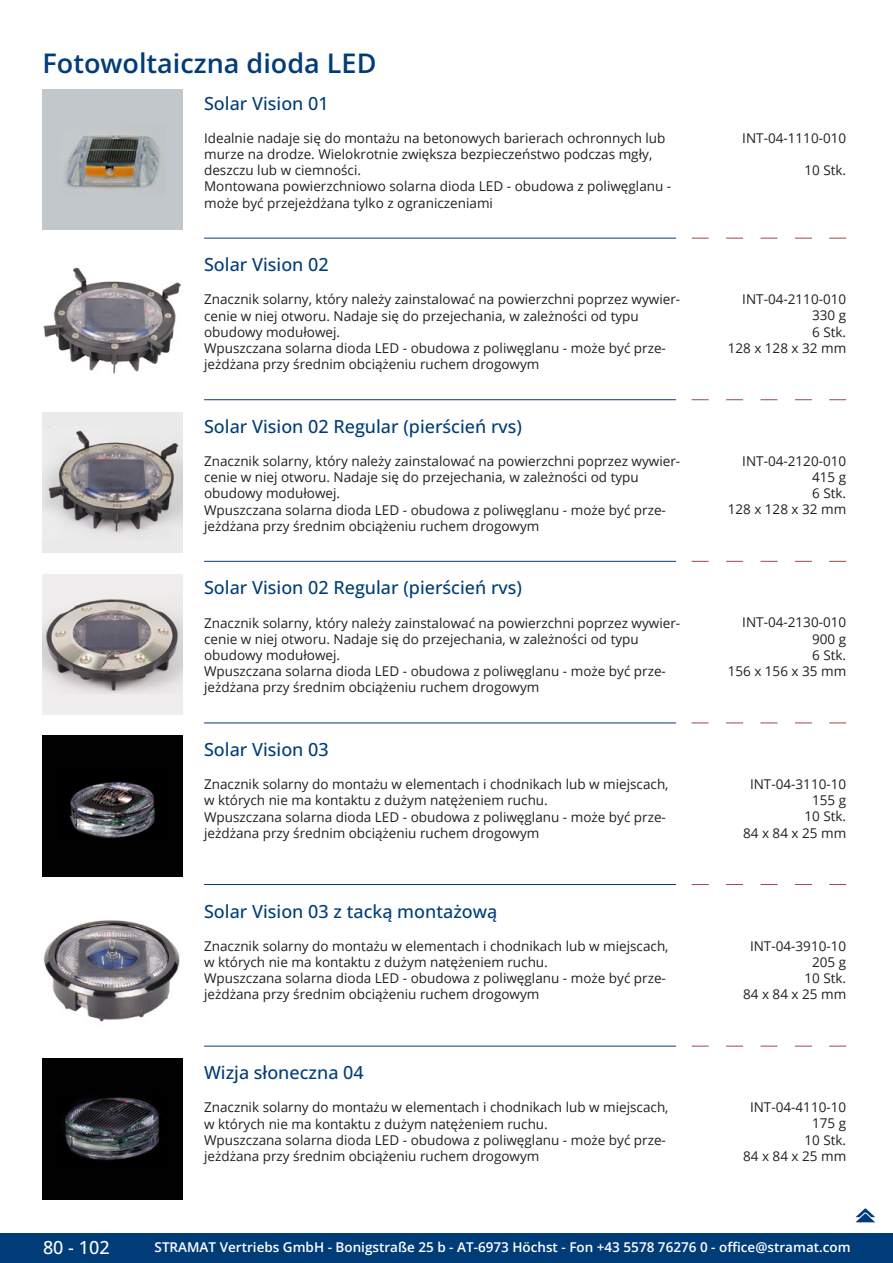
<style>
.page{position:relative;width:893px;height:1263px;background:#fff}
.page>*{position:absolute;margin:0;border:0;box-sizing:border-box;transform-origin:0 0}
.GruppeName{font:600 27px "Open Sans";color:#003d78}
.ArtikelName{font:500 18px "Open Sans";color:#003d78}
.t1{font:500 18px "Open Sans";color:#fff}
.Beschreibung{font:13.5px/16.2px "Open Sans";color:#231f20}
.ArtikelNummer{font:13.5px "Open Sans";color:#231f20}
.t2{font:600 13.5px "Open Sans";color:#fff}
</style>
<div class="page">
<div style="left:0;top:1233px;width:893px;height:30px;background:#003d78"></div>
<img style="left:43px;top:89px;width:140px;height:141px">
<img style="left:43px;top:267px;width:138px;height:107px">
<svg style="left:692px;top:238px;width:17px;height:1px"></svg>
<svg style="left:726px;top:238px;width:17px;height:1px"></svg>
<svg style="left:760px;top:238px;width:17px;height:1px"></svg>
<svg style="left:795px;top:238px;width:17px;height:1px"></svg>
<svg style="left:829px;top:238px;width:17px;height:1px"></svg>
<hr style="left:204px;top:238px;width:472px;height:1px;background:#003d78">
<img style="left:43px;top:412px;width:140px;height:141px">
<svg style="left:692px;top:399px;width:17px;height:1px"></svg>
<svg style="left:726px;top:399px;width:17px;height:1px"></svg>
<svg style="left:760px;top:399px;width:17px;height:1px"></svg>
<svg style="left:795px;top:399px;width:17px;height:1px"></svg>
<svg style="left:829px;top:399px;width:17px;height:1px"></svg>
<hr style="left:204px;top:399px;width:472px;height:1px;background:#003d78">
<img style="left:43px;top:574px;width:140px;height:140px">
<svg style="left:692px;top:561px;width:17px;height:1px"></svg>
<svg style="left:726px;top:561px;width:17px;height:1px"></svg>
<svg style="left:760px;top:561px;width:17px;height:1px"></svg>
<svg style="left:795px;top:561px;width:17px;height:1px"></svg>
<svg style="left:829px;top:561px;width:17px;height:1px"></svg>
<hr style="left:204px;top:561px;width:472px;height:1px;background:#003d78">
<img style="left:43px;top:736px;width:140px;height:140px">
<svg style="left:692px;top:723px;width:17px;height:1px"></svg>
<svg style="left:726px;top:723px;width:17px;height:1px"></svg>
<svg style="left:760px;top:723px;width:17px;height:1px"></svg>
<svg style="left:795px;top:723px;width:17px;height:1px"></svg>
<svg style="left:829px;top:723px;width:17px;height:1px"></svg>
<hr style="left:204px;top:723px;width:472px;height:1px;background:#003d78">
<img style="left:43px;top:920px;width:137px;height:102px">
<svg style="left:692px;top:884px;width:17px;height:1px"></svg>
<svg style="left:726px;top:884px;width:17px;height:1px"></svg>
<svg style="left:760px;top:884px;width:17px;height:1px"></svg>
<svg style="left:795px;top:884px;width:17px;height:1px"></svg>
<svg style="left:829px;top:884px;width:17px;height:1px"></svg>
<hr style="left:204px;top:884px;width:472px;height:1px;background:#003d78">
<img style="left:43px;top:1059px;width:140px;height:140px">
<svg style="left:692px;top:1046px;width:17px;height:1px"></svg>
<svg style="left:726px;top:1046px;width:17px;height:1px"></svg>
<svg style="left:760px;top:1046px;width:17px;height:1px"></svg>
<svg style="left:795px;top:1046px;width:17px;height:1px"></svg>
<svg style="left:829px;top:1046px;width:17px;height:1px"></svg>
<hr style="left:204px;top:1046px;width:472px;height:1px;background:#003d78">
<svg style="left:855px;top:1208px;width:21px;height:15px"></svg>
<p class="GruppeName" style="left:43px;top:44px;width:335px">Fotowoltaiczna dioda LED</p>
<p class="ArtikelName" style="left:204px;top:91px;width:126px">Solar Vision 01</p>
<p class="Beschreibung" style="left:204px;top:129px;width:469px">Idealnie nadaje się do montażu na betonowych barierach ochronnych lub murze na drodze. Wielokrotnie zwiększa bezpieczeństwo podczas mgły, deszczu lub w ciemności.<br>Montowana powierzchniowo solarna dioda LED - obudowa z poliwęglanu - może być przejeżdżana tylko z ograniczeniami</p>
<p class="ArtikelNummer" style="left:742px;top:128px;width:105px">INT-04-1110-010</p>
<p class="ArtikelNummer" style="left:804px;top:161px;width:43px">10 Stk.</p>
<p class="ArtikelName" style="left:204px;top:252px;width:126px">Solar Vision 02</p>
<p class="Beschreibung" style="left:204px;top:291px;width:476px">Znacznik solarny, który należy zainstalować na powierzchni poprzez wywier&shy;cenie w niej otworu. Nadaje się do przejechania, w zależności od typu obudowy modułowej.<br>Wpuszczana solarna dioda LED - obudowa z poliwęglanu - może być prze&shy;jeżdżana przy średnim obciążeniu ruchem drogowym</p>
<p class="ArtikelNummer" style="left:742px;top:290px;width:105px">INT-04-2110-010</p>
<p class="ArtikelNummer" style="left:812px;top:306px;width:36px">330 g</p>
<p class="ArtikelNummer" style="left:812px;top:322px;width:36px">6 Stk.</p>
<p class="ArtikelNummer" style="left:728px;top:339px;width:120px">128 x 128 x 32 mm</p>
<p class="ArtikelName" style="left:204px;top:414px;width:319px">Solar Vision 02 Regular (pierścień rvs)</p>
<p class="Beschreibung" style="left:204px;top:453px;width:476px">Znacznik solarny, który należy zainstalować na powierzchni poprzez wywier&shy;cenie w niej otworu. Nadaje się do przejechania, w zależności od typu obudowy modułowej.<br>Wpuszczana solarna dioda LED - obudowa z poliwęglanu - może być prze&shy;jeżdżana przy średnim obciążeniu ruchem drogowym</p>
<p class="ArtikelNummer" style="left:742px;top:452px;width:105px">INT-04-2120-010</p>
<p class="ArtikelNummer" style="left:812px;top:468px;width:36px">415 g</p>
<p class="ArtikelNummer" style="left:812px;top:484px;width:36px">6 Stk.</p>
<p class="ArtikelNummer" style="left:728px;top:500px;width:120px">128 x 128 x 32 mm</p>
<p class="ArtikelName" style="left:204px;top:575px;width:319px">Solar Vision 02 Regular (pierścień rvs)</p>
<p class="Beschreibung" style="left:204px;top:614px;width:476px">Znacznik solarny, który należy zainstalować na powierzchni poprzez wywier&shy;cenie w niej otworu. Nadaje się do przejechania, w zależności od typu obudowy modułowej.<br>Wpuszczana solarna dioda LED - obudowa z poliwęglanu - może być prze&shy;jeżdżana przy średnim obciążeniu ruchem drogowym</p>
<p class="ArtikelNummer" style="left:742px;top:613px;width:105px">INT-04-2130-010</p>
<p class="ArtikelNummer" style="left:812px;top:629px;width:36px">900 g</p>
<p class="ArtikelNummer" style="left:812px;top:646px;width:36px">6 Stk.</p>
<p class="ArtikelNummer" style="left:728px;top:662px;width:120px">156 x 156 x 35 mm</p>
<p class="ArtikelName" style="left:204px;top:737px;width:126px">Solar Vision 03</p>
<p class="Beschreibung" style="left:204px;top:776px;width:466px">Znacznik solarny do montażu w elementach i chodnikach lub w miejscach, w których nie ma kontaktu z dużym natężeniem ruchu.<br>Wpuszczana solarna dioda LED - obudowa z poliwęglanu - może być prze&shy;jeżdżana przy średnim obciążeniu ruchem drogowym</p>
<p class="ArtikelNummer" style="left:750px;top:775px;width:98px">INT-04-3110-10</p>
<p class="ArtikelNummer" style="left:812px;top:791px;width:36px">155 g</p>
<p class="ArtikelNummer" style="left:804px;top:807px;width:43px">10 Stk.</p>
<p class="ArtikelNummer" style="left:743px;top:823px;width:105px">84 x 84 x 25 mm</p>
<p class="ArtikelName" style="left:204px;top:899px;width:295px">Solar Vision 03 z tacką montażową</p>
<p class="Beschreibung" style="left:204px;top:937px;width:466px">Znacznik solarny do montażu w elementach i chodnikach lub w miejscach, w których nie ma kontaktu z dużym natężeniem ruchu.<br>Wpuszczana solarna dioda LED - obudowa z poliwęglanu - może być prze&shy;jeżdżana przy średnim obciążeniu ruchem drogowym</p>
<p class="ArtikelNummer" style="left:750px;top:936px;width:98px">INT-04-3910-10</p>
<p class="ArtikelNummer" style="left:812px;top:953px;width:36px">205 g</p>
<p class="ArtikelNummer" style="left:804px;top:969px;width:43px">10 Stk.</p>
<p class="ArtikelNummer" style="left:743px;top:985px;width:105px">84 x 84 x 25 mm</p>
<p class="ArtikelName" style="left:204px;top:1060px;width:161px">Wizja słoneczna 04</p>
<p class="Beschreibung" style="left:204px;top:1099px;width:466px">Znacznik solarny do montażu w elementach i chodnikach lub w miejscach, w których nie ma kontaktu z dużym natężeniem ruchu.<br>Wpuszczana solarna dioda LED - obudowa z poliwęglanu - może być prze&shy;jeżdżana przy średnim obciążeniu ruchem drogowym</p>
<p class="ArtikelNummer" style="left:750px;top:1098px;width:98px">INT-04-4110-10</p>
<p class="ArtikelNummer" style="left:812px;top:1114px;width:36px">175 g</p>
<p class="ArtikelNummer" style="left:804px;top:1130px;width:43px">10 Stk.</p>
<p class="ArtikelNummer" style="left:743px;top:1147px;width:105px">84 x 84 x 25 mm</p>
<h2 class="t1" style="left:43px;top:1234px;width:68px">80 - 102</h2>
<p class="t2" style="left:155px;top:1238px;width:698px">STRAMAT Vertriebs GmbH - Bonigstraße 25 b - AT-6973 Höchst - Fon +43 5578 76276 0 - office@stramat.com</p>
</div>
